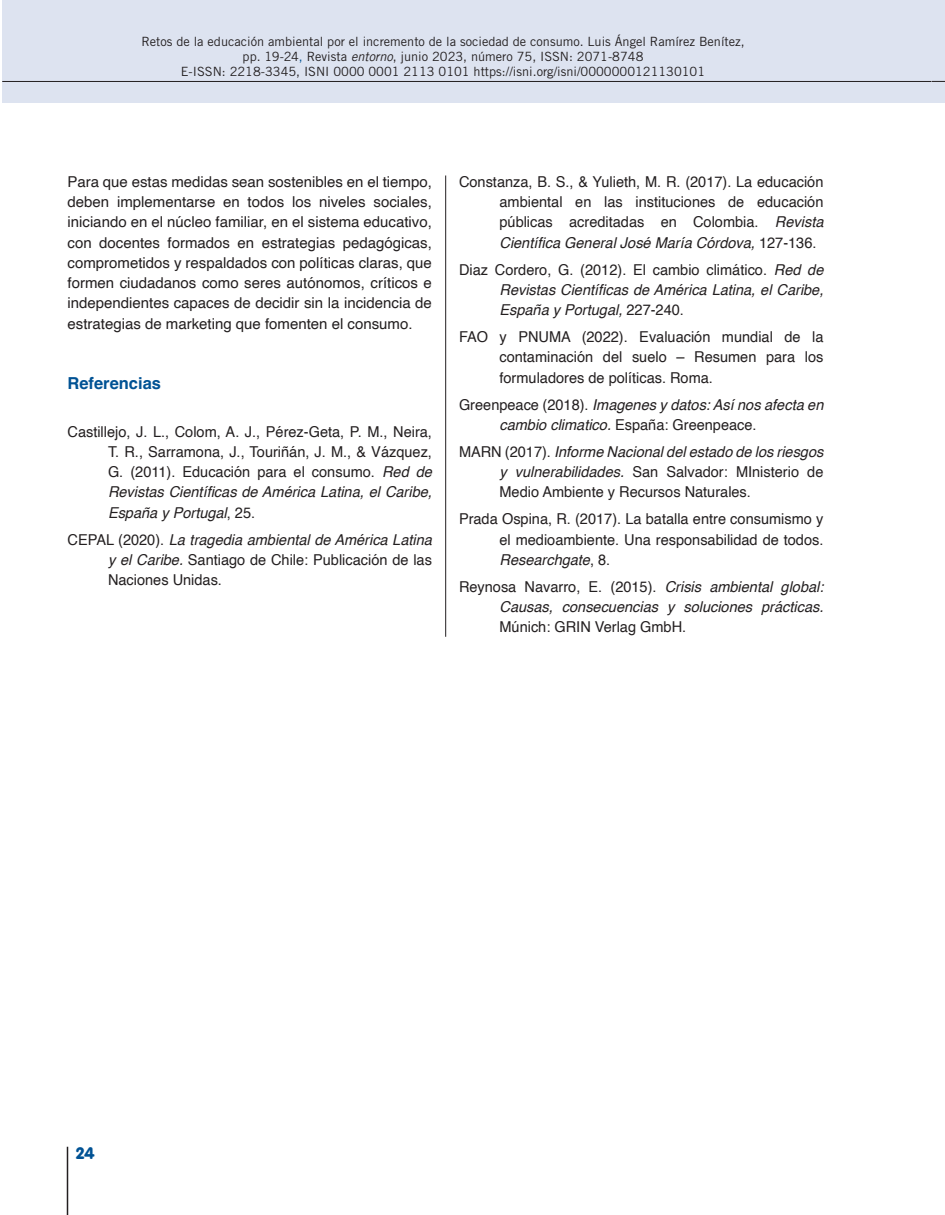
<style>
.page{position:relative;width:945px;height:1215px;background:#fff}
.page>*{position:absolute;margin:0;border:0;box-sizing:border-box;transform-origin:0 0}
.t1{font:700 16.5px "Helvetica";color:#005294}
.t2{font:900 16.5px "VAG Rounded";color:#005294}
.t3{font:15px/20.2px "Helvetica";color:#231f20;text-align:justify}
.t4{font:italic 15px/20.2px "Helvetica";color:#231f20;text-align:justify}
.t5{font:12.75px/15px "Trade Gothic";color:#231f20;text-align:center}
.s1{color:#005294}
.s2{font-family:"Trade Gothic LT";font-style:italic}
.s3{font-style:italic}
.s4{font-style:normal}
</style>
<div class="page">
<div style="left:932px;top:0;width:13px;height:103px;background:#dde3f0"></div>
<svg style="left:932px;top:81px;width:13px;height:1px"></svg>
<div style="left:2px;top:0;width:930px;height:103px;background:#dde3f0"></div>
<hr style="left:2px;top:81px;width:930px;height:1px;background:#231f20">
<hr style="left:67px;top:1147px;width:1px;height:68px;background:#231f20">
<hr style="left:445px;top:176px;width:1px;height:461px;background:#231f20">
<p class="t5" style="left:141px;top:33px;width:605px">Retos de la educación ambiental por el incremento de la sociedad de consumo. Luis Ángel Ramírez Benítez, pp. 19-24<span class="s1">,</span> Revista <span class="s2">entorno</span>, junio 2023, número 75, ISSN: 2071-8748<br>E-ISSN: 2218-3345, ISNI 0000 0001 2113 0101 https://isni.org/isni/0000000121130101</p>
<p class="t3" style="left:68px;top:172px;width:366px">Para que estas medidas sean sostenibles en el tiempo, deben implementarse en todos los niveles sociales, iniciando en el núcleo familiar, en el sistema educativo, con docentes formados en estrategias pedagógicas, comprometidos y respaldados con políticas claras, que formen ciudadanos como seres autónomos, críticos e independientes capaces de decidir sin la incidencia de estrategias de marketing que fomenten el consumo.</p>
<p class="t1" style="left:68px;top:373px;width:95px">Referencias</p>
<p class="t3" style="left:108px;top:422px;width:325px;text-indent:-40px">Castillejo, J. L., Colom, A. J., Pérez-Geta, P. M., Neira, T. R., Sarramona, J., Touriñán, J. M., &amp; Vázquez, G. (2011). Educación para el consumo. <span class="s3">Red de Revistas Científicas de América Latina, el Caribe, España y Portugal</span>, 25.</p>
<p class="t3" style="left:108px;top:530px;width:325px;text-indent:-40px">CEPAL (2020). <span class="s3">La tragedia ambiental de América Latina y el Caribe.</span> Santiago de Chile: Publicación de las Naciones Unidas.</p>
<p class="t3" style="left:500px;top:172px;width:325px;text-indent:-40px">Constanza, B. S., &amp; Yulieth, M. R. (2017). La educación ambiental en las instituciones de educación públicas acreditadas en Colombia. <span class="s3">Revista Científica General José María Córdova,</span> 127-136.</p>
<p class="t4" style="left:500px;top:259px;width:325px;text-indent:-40px"><span class="s4">Diaz Cordero, G. (2012). El cambio climático.</span> Red de Revistas Científicas de América Latina, el Caribe, España y Portugal, <span class="s4">227-240.</span></p>
<p class="t3" style="left:500px;top:327px;width:325px;text-indent:-40px">FAO y PNUMA (2022). Evaluación mundial de la contaminación del suelo – Resumen para los formuladores de políticas. Roma.</p>
<p class="t4" style="left:500px;top:394px;width:326px;text-indent:-40px"><span class="s4">Greenpeace (2018).</span> Imagenes y datos: Así nos afecta en cambio climatico. <span class="s4">España: Greenpeace.</span></p>
<p class="t3" style="left:500px;top:442px;width:325px;text-indent:-40px">MARN (2017). <span class="s3">Informe Nacional del estado de los riesgos y vulnerabilidades.</span> San Salvador: MInisterio de Medio Ambiente y Recursos Naturales.</p>
<p class="t3" style="left:500px;top:509px;width:325px;text-indent:-40px">Prada Ospina, R. (2017). La batalla entre consumismo y el medioambiente. Una responsabilidad de todos.<br><span class="s3">Researchgate</span>, 8.</p>
<p class="t4" style="left:500px;top:577px;width:325px;text-indent:-40px"><span class="s4">Reynosa Navarro, E. (2015).</span> Crisis ambiental global:<br>Causas, consecuencias y soluciones prácticas.<br><span class="s4">Múnich: GRIN Verlag GmbH.</span></p>
<p class="t2" style="left:76px;top:1144px;width:20px">24</p>
</div>
